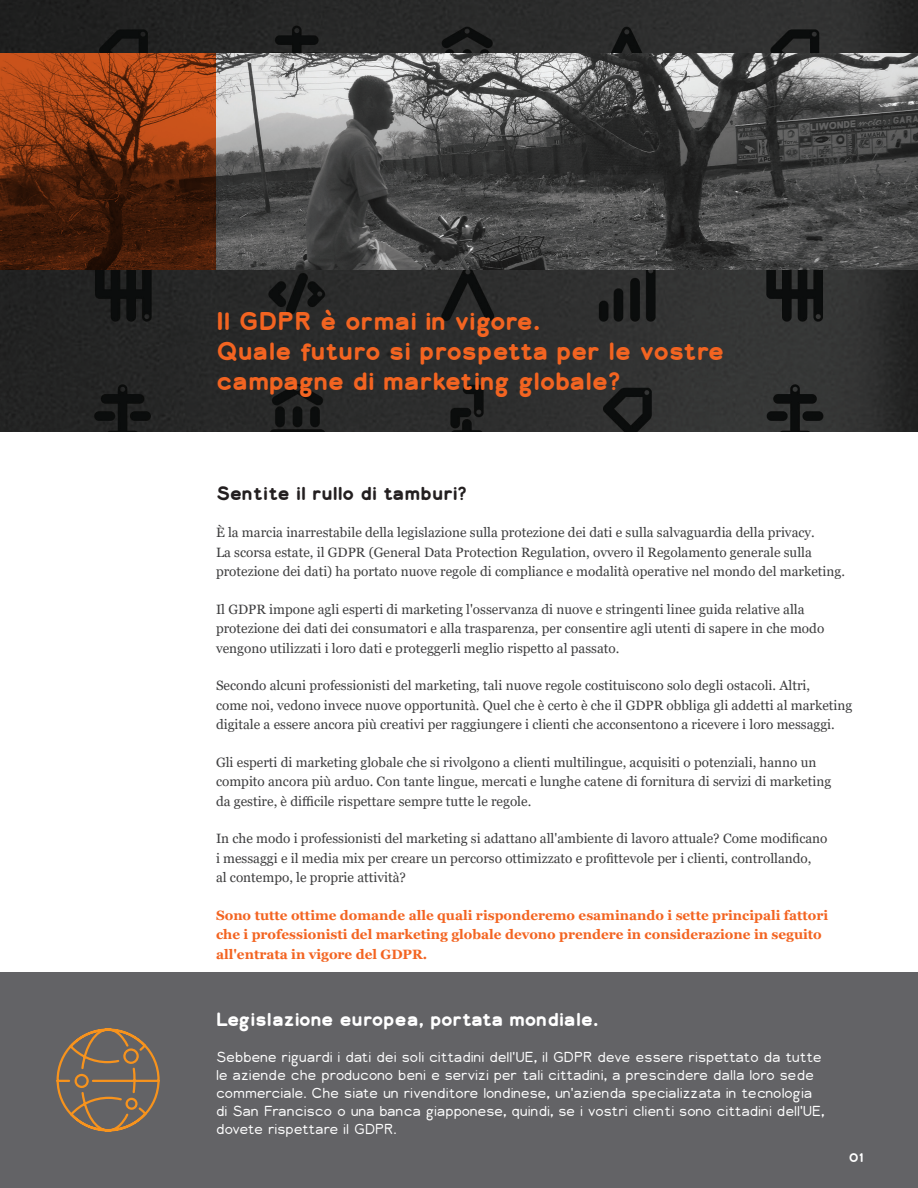
<style>
.page{position:relative;width:918px;height:1188px;background:#fff}
.page>*{position:absolute;margin:0;border:0;box-sizing:border-box;transform-origin:0 0}
.Lion_Header{font:700 24px/30px "Lionbridge Sans";letter-spacing:-.02em;color:#f36421}
.Lion_Body{font:700 18px "Lionbridge Sans";letter-spacing:-.02em;color:#fff}
.Lion_Body-2{font:700 18px "Lionbridge Sans";color:#231f20}
.Lion_Body-3{font:13.5px/19.5px "Georgia";color:#3e3e3f}
.Lion_Body-4{font:300 13.5px/18px "Lionbridge Sans";color:#fff}
.Lion_Body-5{font:700 13.5px/19.5px "Georgia";color:#f36421}
.Lion_Body-6{font:700 12px "Lionbridge Sans";color:#fff}
</style>
<div class="page">
<img style="left:0;top:0;width:918px;height:432px">
<img style="left:216px;top:54px;width:702px;height:215px">
<svg style="left:0;top:53px;width:216px;height:216px;background:#722e0f"></svg>
<div style="left:0;top:972px;width:918px;height:216px;background:#636366"></div>
<svg style="left:56px;top:1028px;width:104px;height:104px"></svg>
<p class="Lion_Header" style="left:216px;top:306px;width:326px">Il GDPR è ormai in vigore.</p>
<p class="Lion_Header" style="left:216px;top:336px;width:510px">Quale futuro si prospetta per le vostre campagne di marketing globale?</p>
<p class="Lion_Body-2" style="left:216px;top:480px;width:252px">Sentite il rullo di tamburi?</p>
<p class="Lion_Body-3" style="left:216px;top:523px;width:631px">È la marcia inarrestabile della legislazione sulla protezione dei dati e sulla salvaguardia della privacy.<br>La scorsa estate, il GDPR (General Data Protection Regulation, ovvero il Regolamento generale sulla protezione dei dati) ha portato nuove regole di compliance e modalità operative nel mondo del marketing.</p>
<p class="Lion_Body-3" style="left:216px;top:599px;width:610px">Il GDPR impone agli esperti di marketing l'osservanza di nuove e stringenti linee guida relative alla protezione dei dati dei consumatori e alla trasparenza, per consentire agli utenti di sapere in che modo vengono utilizzati i loro dati e proteggerli meglio rispetto al passato.</p>
<p class="Lion_Body-3" style="left:216px;top:676px;width:638px">Secondo alcuni professionisti del marketing, tali nuove regole costituiscono solo degli ostacoli. Altri,<br>come noi, vedono invece nuove opportunità. Quel che è certo è che il GDPR obbliga gli addetti al marketing digitale a essere ancora più creativi per raggiungere i clienti che acconsentono a ricevere i loro messaggi.</p>
<p class="Lion_Body-3" style="left:216px;top:752px;width:617px">Gli esperti di marketing globale che si rivolgono a clienti multilingue, acquisiti o potenziali, hanno un compito ancora più arduo. Con tante lingue, mercati e lunghe catene di fornitura di servizi di marketing da gestire, è difficile rispettare sempre tutte le regole.</p>
<p class="Lion_Body-3" style="left:216px;top:829px;width:613px">In che modo i professionisti del marketing si adattano all'ambiente di lavoro attuale? Come modificano i messaggi e il media mix per creare un percorso ottimizzato e profittevole per i clienti, controllando,<br>al contempo, le proprie attività?</p>
<p class="Lion_Body-5" style="left:216px;top:905px;width:614px">Sono tutte ottime domande alle quali risponderemo esaminando i sette principali fattori che i professionisti del marketing globale devono prendere in considerazione in seguito all'entrata in vigore del GDPR.</p>
<p class="Lion_Body" style="left:216px;top:1007px;width:384px">Legislazione europea, portata mondiale.</p>
<p class="Lion_Body-4" style="left:216px;top:1048px;width:610px">Sebbene riguardi i dati dei soli cittadini dell'UE, il GDPR deve essere rispettato da tutte le aziende che producono beni e servizi per tali cittadini, a prescindere dalla loro sede commerciale. Che siate un rivenditore londinese, un'azienda specializzata in tecnologia di San Francisco o una banca giapponese, quindi, se i vostri clienti sono cittadini dell'UE, dovete rispettare il GDPR.</p>
<p class="Lion_Body-6" style="left:849px;top:1149px;width:16px">01</p>
</div>
